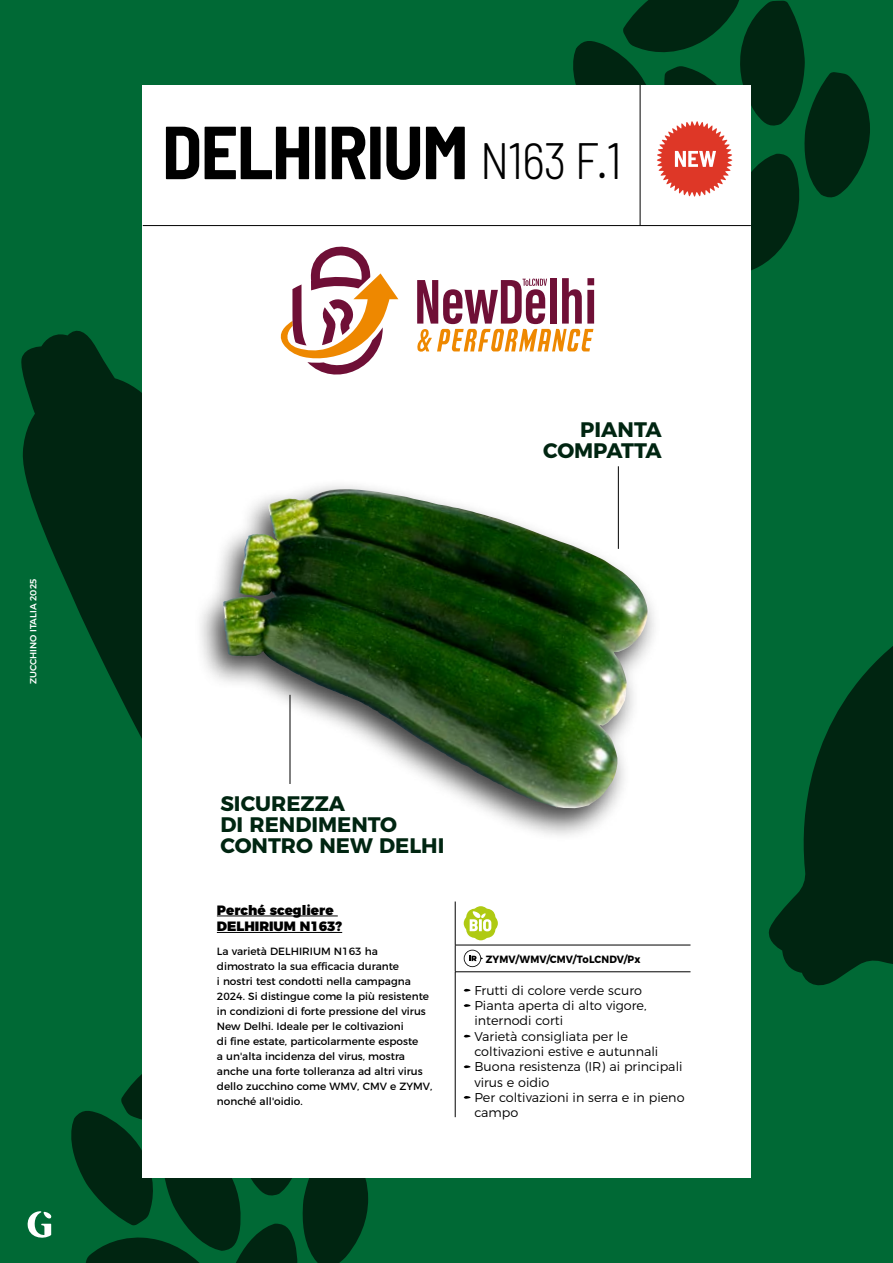
<style>
.page{position:relative;width:893px;height:1263px;background:#006935}
.page>*{position:absolute;margin:0;border:0;box-sizing:border-box;transform-origin:0 0}
.t1{font:700 semi-condensed 75px "Barlow";letter-spacing:-.02em;color:#000}
.t2{font:700 21px/21px "Montserrat";color:#002511;text-align:right}
.t3{font:900 13.5px/16.5px "Montserrat";color:#000}
.t4{font:300 12.75px/15.3px "Montserrat";color:#000}
.t5{font:10.5px/15px "Montserrat";color:#000}
.t6{font:700 10.5px "Montserrat";letter-spacing:.01em;color:#000;scale:.94 1}
.t7{font:500 9px "Montserrat";color:#fff}
.s1{font-weight:300;font-size:51px}
</style>
<div class="page">
<svg style="left:71px;top:1035px;width:297px;height:228px"></svg>
<svg style="left:21px;top:326px;width:122px;height:679px"></svg>
<svg style="left:768px;top:646px;width:125px;height:340px;fill:#002511"></svg>
<svg style="left:27px;top:1211px;width:25px;height:27px"></svg>
<div style="left:143px;top:85px;width:608px;height:1093px;background:#fff"></div>
<hr style="left:143px;top:225px;width:608px;height:1px;background:#000">
<svg style="left:417px;top:0;width:453px;height:352px"></svg>
<svg style="left:281px;top:247px;width:117px;height:128px"></svg>
<hr style="left:618px;top:466px;width:1px;height:83px;background:#000">
<div style="left:194px;top:479px;width:467px;height:362px;background:#000;opacity:.75"></div>
<img style="left:223px;top:491px;width:102px;height:187px">
<hr style="left:455px;top:945px;width:235px;height:1px;background:#000">
<hr style="left:455px;top:971px;width:235px;height:1px;background:#000">
<hr style="left:455px;top:901px;width:1px;height:44px;background:#000">
<svg style="left:455px;top:945px;width:1px;height:26px"></svg>
<hr style="left:455px;top:972px;width:1px;height:145px;background:#000">
<svg style="left:464px;top:906px;width:34px;height:34px"></svg>
<svg style="left:464px;top:950px;width:19px;height:17px"></svg>
<svg style="left:464px;top:989px;width:7px;height:3px"></svg>
<svg style="left:464px;top:1004px;width:7px;height:3px"></svg>
<svg style="left:464px;top:1034px;width:7px;height:3px"></svg>
<svg style="left:464px;top:1065px;width:7px;height:3px"></svg>
<svg style="left:464px;top:1096px;width:7px;height:3px"></svg>
<hr style="left:290px;top:695px;width:1px;height:89px;background:#000">
<hr style="left:217px;top:915px;width:121px;height:1px;background:#000">
<hr style="left:217px;top:932px;width:125px;height:1px;background:#000">
<hr style="left:892px;top:812px;width:1px;height:366px;background:#006935">
<p class="t7" style="left:26px;top:684px;width:107px;rotate:-90deg">ZUCCHINO ITALIA 2025</p>
<h1 class="t1" style="left:162px;top:98px;width:461px">DELHIRIUM <span class="s1">N163 F.1</span></h1>
<h2 class="t2" style="left:543px;top:417px;width:120px">PIANTA<br>COMPATTA</h2>
<h2 class="t2" style="left:220px;top:791px;width:225px;text-align:left">SICUREZZA<br>DI RENDIMENTO<br>CONTRO NEW DELHI</h2>
<p class="t3" style="left:217px;top:900px;width:127px">Perché scegliere<br>DELHIRIUM N163?</p>
<p class="t5" style="left:217px;top:942px;width:217px">La varietà DELHIRIUM N163 ha dimostrato la sua efficacia durante<br>i nostri test condotti nella campagna 2024. Si distingue come la più resistente in condizioni di forte pressione del virus New Delhi. Ideale per le coltivazioni<br>di fine estate, particolarmente esposte<br>a un'alta incidenza del virus, mostra anche una forte tolleranza ad altri virus dello zucchino come WMV, CMV e ZYMV, nonché all'oidio.</p>
<p class="t6" style="left:486px;top:950px;width:166px">ZYMV/WMV/CMV/ToLCNDV/Px</p>
<p class="t4" style="left:474px;top:981px;width:212px">Frutti di colore verde scuro<br>Pianta aperta di alto vigore, internodi corti<br>Varietà consigliata per le coltivazioni estive e autunnali<br>Buona resistenza (IR) ai principali virus e oidio<br>Per coltivazioni in serra e in pieno campo</p>
</div>
